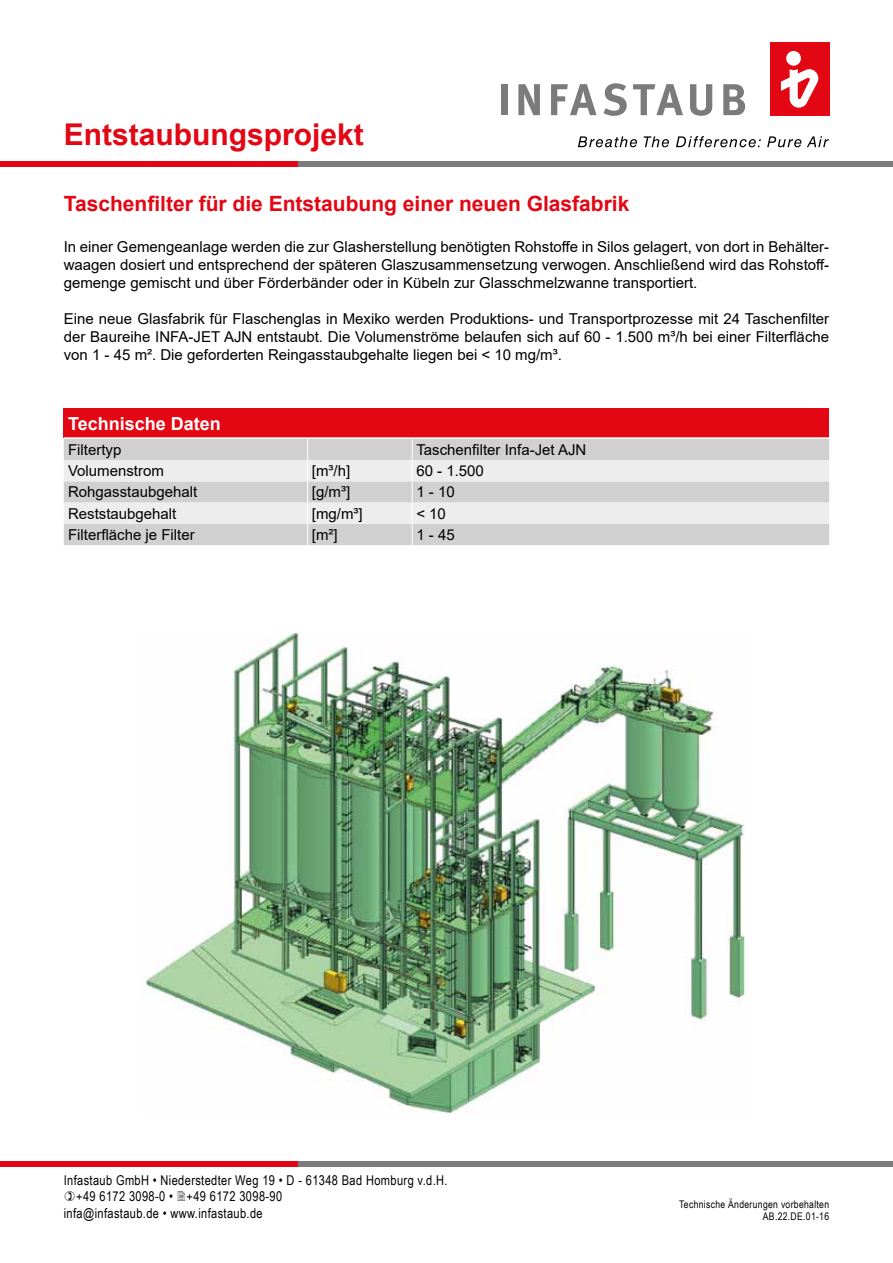
<style>
.page{position:relative;width:893px;height:1263px;background:#fff}
.page>*{position:absolute;margin:0;border:0;box-sizing:border-box;transform-origin:0 0}
.t1{font:700 30px "Arial";color:#e30613}
.t2{font:700 21px "Arial";color:#e30613}
.t3{font:700 18px "Arial";color:#fff}
.t4{font:15px/18px "Arial";color:#000;text-align:justify}
.t5{font:13.5px "Arial Narrow";letter-spacing:.025em;color:#000}
.t6{font:10.5px/12.6px "Arial Narrow";letter-spacing:.03em;color:#000;text-align:right}
</style>
<div class="page">
<svg style="left:578px;top:136px;width:59px;height:11px"></svg>
<svg style="left:644px;top:136px;width:25px;height:11px"></svg>
<svg style="left:676px;top:136px;width:85px;height:11px"></svg>
<svg style="left:767px;top:136px;width:34px;height:11px"></svg>
<svg style="left:807px;top:136px;width:22px;height:11px"></svg>
<div style="left:501px;top:84px;width:6px;height:31px;background:#7c7b7b"></div>
<svg style="left:518px;top:84px;width:22px;height:31px"></svg>
<svg style="left:551px;top:84px;width:46px;height:31px"></svg>
<svg style="left:603px;top:83px;width:24px;height:33px"></svg>
<svg style="left:633px;top:84px;width:50px;height:31px"></svg>
<svg style="left:690px;top:84px;width:22px;height:32px"></svg>
<svg style="left:723px;top:84px;width:22px;height:31px"></svg>
<div style="left:770px;top:43px;width:59px;height:73px;background:#e30613"></div>
<div style="left:786px;top:51px;width:15px;height:15px;background:#fff;border-radius:50%"></div>
<svg style="left:781px;top:69px;width:37px;height:39px"></svg>
<div style="left:298px;top:1161px;width:595px;height:5px;background:#7b7c7e"></div>
<div style="left:0;top:1161px;width:298px;height:5px;background:#e30613"></div>
<div style="left:298px;top:162px;width:595px;height:5px;background:#7b7c7e"></div>
<div style="left:0;top:162px;width:298px;height:5px;background:#e30613"></div>
<div style="left:64px;top:408px;width:765px;height:30px;background:#e30613"></div>
<div style="left:64px;top:439px;width:765px;height:106px;background:#d0d0d0"></div>
<svg style="left:64px;top:460px;width:765px;height:64px;background:#e3e3e3"></svg>
<hr style="left:64px;top:437px;width:244px;height:2px;background:#fff">
<hr style="left:308px;top:437px;width:104px;height:2px;background:#fff">
<hr style="left:412px;top:437px;width:417px;height:2px;background:#fff">
<svg style="left:307px;top:439px;width:1px;height:106px"></svg>
<svg style="left:412px;top:439px;width:1px;height:106px"></svg>
<img style="left:145px;top:633px;width:600px;height:480px">
<h1 class="t1" style="left:64px;top:113px;width:302px">Entstaubungsprojekt</h1>
<h2 class="t2" style="left:64px;top:189px;width:567px">Taschenfilter für die Entstaubung einer neuen Glasfabrik</h2>
<p class="t4" style="left:64px;top:238px;width:767px">In einer Gemengeanlage werden die zur Glasherstellung benötigten Rohstoffe in Silos gelagert, von dort in Behälter&shy;waagen dosiert und entsprechend der späteren Glaszusammensetzung verwogen. Anschließend wird das Rohstoff&shy;gemenge gemischt und über Förderbänder oder in Kübeln zur Glasschmelzwanne transportiert.</p>
<p class="t4" style="left:64px;top:310px;width:767px">Eine neue Glasfabrik für Flaschenglas in Mexiko werden Produktions- und Transportprozesse mit 24 Taschenfilter der Baureihe INFA-JET AJN entstaubt. Die Volumenströme belaufen sich auf 60 - 1.500 m³/h bei einer Filterfläche von 1 - 45 m². Die geforderten Reingasstaubgehalte liegen bei &lt; 10 mg/m³.</p>
<p class="t3" style="left:68px;top:411px;width:154px">Technische Daten</p>
<p class="t4" style="left:68px;top:441px;width:55px">Filtertyp</p>
<p class="t4" style="left:416px;top:441px;width:172px">Taschenfilter Infa-Jet AJN</p>
<p class="t4" style="left:68px;top:462px;width:97px">Volumenstrom</p>
<p class="t4" style="left:312px;top:462px;width:40px">[m³/h]</p>
<p class="t4" style="left:416px;top:462px;width:69px">60 - 1.500</p>
<p class="t4" style="left:68px;top:483px;width:131px">Rohgasstaubgehalt</p>
<p class="t4" style="left:312px;top:483px;width:40px">[g/m³]</p>
<p class="t4" style="left:416px;top:483px;width:40px">1 - 10</p>
<p class="t4" style="left:68px;top:504px;width:110px">Reststaubgehalt</p>
<p class="t4" style="left:312px;top:504px;width:52px">[mg/m³]</p>
<p class="t4" style="left:416px;top:504px;width:31px">&lt; 10</p>
<p class="t4" style="left:68px;top:526px;width:128px">Filterfläche je Filter</p>
<p class="t4" style="left:312px;top:526px;width:27px">[m²]</p>
<p class="t4" style="left:416px;top:526px;width:40px">1 - 45</p>
<p class="t5" style="left:64px;top:1170px;width:385px">Infastaub GmbH • Niederstedter Weg 19 • D - 61348 Bad Homburg v.d.H.</p>
<p class="t5" style="left:76px;top:1186px;width:208px">+49 6172 3098-0 • +49 6172 3098-90</p>
<p class="t5" style="left:64px;top:1203px;width:200px">infa@infastaub.de • www.infastaub.de</p>
<p class="t6" style="left:679px;top:1197px;width:151px">Technische Änderungen vorbehalten<br>AB.22.DE.01-16</p>
</div>
